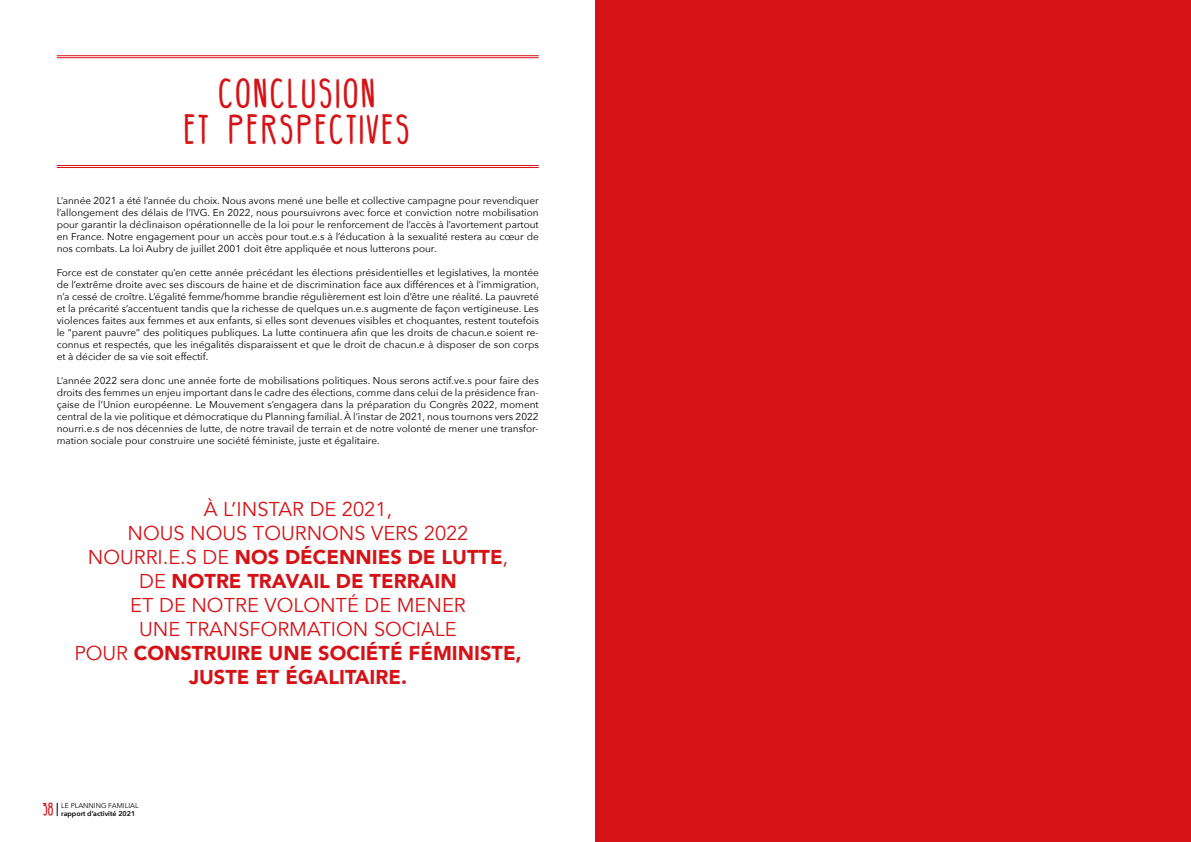
<style>
.page{position:relative;width:1191px;height:842px;background:#fff}
.page>*{position:absolute;margin:0;border:0;box-sizing:border-box;transform-origin:0 0}
.t1{font:30px/36px "BELLABOO";letter-spacing:.1em;color:#d51317;text-align:center}
.t2{font:20px/24px "Avenir";color:#d51317;text-align:center}
.t3{font:13px "BELLABOO";color:#d51317}
.t4{font:10px/12px "Avenir Next";color:#000;text-align:justify}
.t5{font:600 7px "Avenir Next";color:#000}
.t6{font:7px "Avenir Next";color:#000}
.s1{font-weight:900}
</style>
<div class="page">
<svg style="left:57px;top:803px;width:1px;height:13px"></svg>
<hr style="left:57px;top:55px;width:482px;height:1px;background:#d51317">
<hr style="left:57px;top:57px;width:482px;height:1px;background:#d51317">
<hr style="left:57px;top:165px;width:482px;height:1px;background:#d51317">
<hr style="left:57px;top:167px;width:482px;height:1px;background:#d51317">
<div style="left:595px;top:0;width:596px;height:842px;background:#d51317"></div>
<h1 class="t1" style="left:184px;top:75px;width:227px">CONCLUSION<br>ET PERSPECTIVES</h1>
<p class="t4" style="left:57px;top:194px;width:483px">L’année 2021 a été l’année du choix. Nous avons mené une belle et collective campagne pour revendiquer l’allongement des délais de l’IVG. En 2022, nous poursuivrons avec force et conviction notre mobilisation pour garantir la déclinaison opérationnelle de la loi pour le renforcement de l’accès à l’avortement partout en France. Notre engagement pour un accès pour tout.e.s à l’éducation à la sexualité restera au cœur de nos combats. La loi Aubry de juillet 2001 doit être appliquée et nous lutterons pour.</p>
<p class="t4" style="left:57px;top:266px;width:484px">Force est de constater qu’en cette année précédant les élections présidentielles et legislatives, la montée de l’extrême droite avec ses discours de haine et de discrimination face aux différences et à l’immigration, n’a cessé de croître. L’égalité femme/homme brandie régulièrement est loin d’être une réalité. La pauvreté et la précarité s’accentuent tandis que la richesse de quelques un.e.s augmente de façon vertigineuse. Les violences faites aux femmes et aux enfants, si elles sont devenues visibles et choquantes, restent toutefois le “parent pauvre” des politiques publiques. La lutte continuera afin que les droits de chacun.e soient re&shy;connus et respectés, que les inégalités disparaissent et que le droit de chacun.e à disposer de son corps et à décider de sa vie soit effectif.</p>
<p class="t4" style="left:57px;top:374px;width:483px">L’année 2022 sera donc une année forte de mobilisations politiques. Nous serons actif.ve.s pour faire des droits des femmes un enjeu important dans le cadre des élections, comme dans celui de la présidence fran&shy;çaise de l’Union européenne. Le Mouvement s’engagera dans la préparation du Congrès 2022, moment central de la vie politique et démocratique du Planning familial. À l’instar de 2021, nous tournons vers 2022 nourri.e.s de nos décennies de lutte, de notre travail de terrain et de notre volonté de mener une transfor&shy;mation sociale pour construire une société féministe, juste et égalitaire.</p>
<h2 class="t2" style="left:74px;top:497px;width:449px">À L’INSTAR DE 2021,<br>NOUS NOUS TOURNONS VERS 2022<br>NOURRI.E.S DE <span class="s1">NOS DÉCENNIES DE LUTTE</span>,<br>DE <span class="s1">NOTRE TRAVAIL DE TERRAIN<br></span>ET DE NOTRE VOLONTÉ DE MENER<br>UNE TRANSFORMATION SOCIALE<br>POUR <span class="s1">CONSTRUIRE UNE SOCIÉTÉ FÉMINISTE,<br>JUSTE ET ÉGALITAIRE.</span></h2>
<h3 class="t3" style="left:43px;top:801px;width:12px">38</h3>
<p class="t6" style="left:61px;top:800px;width:79px">LE PLANNING FAMILIAL</p>
<p class="t5" style="left:61px;top:808px;width:76px">rapport d’activité 2021</p>
</div>
